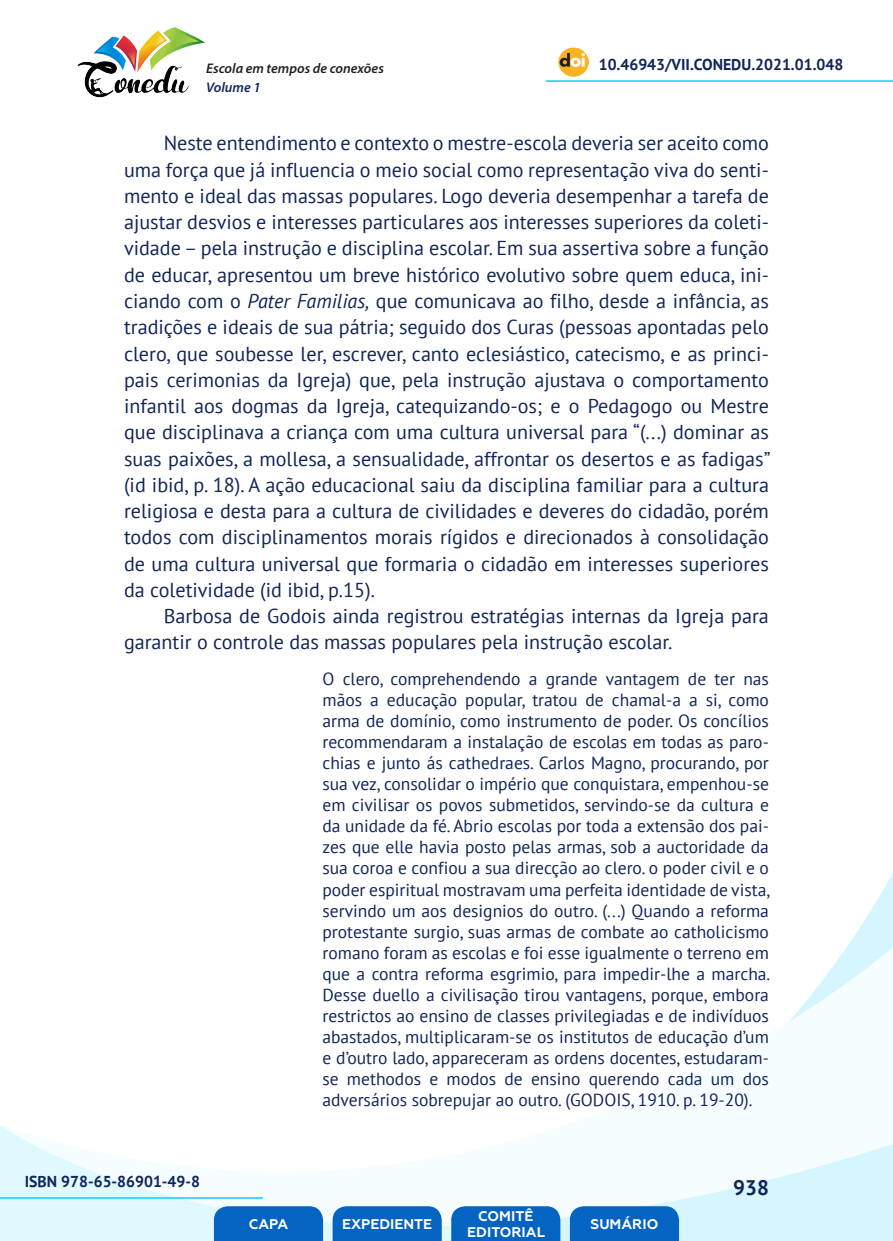
<style>
.page{position:relative;width:893px;height:1241px;background:#fff}
.page>*{position:absolute;margin:0;border:0;box-sizing:border-box;transform-origin:0 0}
.t1{font:700 21px "PT Sans";color:#112558}
._8_CORPO{font:20.12px/26.2px "PT Sans";color:#112558;text-align:justify}
._12_CITACAO{font:17.5px/21px "PT Sans";color:#112558;text-align:justify}
.t2{font:700 15.75px "PT Sans";color:#112558}
.t3{font:700 14px/16.8px "Geometria";color:#fff;text-align:center}
.t4{font:italic 600 14px "Myriad Pro";color:#231f20}
.t5{font:italic 600 14px "Myriad Pro";color:#112558}
.s1{font-style:italic}
</style>
<div class="page">
<svg style="left:848px;top:873px;width:45px;height:73px"></svg>
<svg style="left:0;top:946px;width:893px;height:294px"></svg>
<hr style="left:0;top:1196px;width:263px;height:2px;background:#2dd4fe">
<hr style="left:546px;top:80px;width:347px;height:2px;background:#2dd4fe">
<img style="left:559px;top:47px;width:30px;height:30px">
<img style="left:77px;top:27px;width:128px;height:71px">
<svg style="left:214px;top:1205px;width:109px;height:35px;background:#126bc4"></svg>
<svg style="left:333px;top:1205px;width:109px;height:35px;background:#126bc4"></svg>
<svg style="left:451px;top:1205px;width:109px;height:35px;background:#126bc4"></svg>
<svg style="left:570px;top:1205px;width:109px;height:35px;background:#116bc4"></svg>
<p class="t4" style="left:206px;top:59px;width:179px">Escola em tempos de conexões</p>
<p class="t2" style="left:599px;top:54px;width:246px">10.46943/VII.CONEDU.2021.01.048</p>
<p class="t5" style="left:206px;top:78px;width:56px">Volume 1</p>
<p class="_8_CORPO" style="left:124px;top:130px;width:648px;text-indent:40px">Neste entendimento e contexto o mestre-escola deveria ser aceito como uma força que já influencia o meio social como representação viva do senti&shy;mento e ideal das massas populares. Logo deveria desempenhar a tarefa de ajustar desvios e interesses particulares aos interesses superiores da coleti&shy;vidade – pela instrução e disciplina escolar. Em sua assertiva sobre a função de educar, apresentou um breve histórico evolutivo sobre quem educa, ini&shy;ciando com o <span class="s1">Pater Familias,</span> que comunicava ao filho, desde a infância, as tradições e ideais de sua pátria; seguido dos Curas (pessoas apontadas pelo clero, que soubesse ler, escrever, canto eclesiástico, catecismo, e as princi&shy;pais cerimonias da Igreja) que, pela instrução ajustava o comportamento infantil aos dogmas da Igreja, catequizando-os; e o Pedagogo ou Mestre que disciplinava a criança com uma cultura universal para “(...) dominar as suas paixões, a mollesa, a sensualidade, affrontar os desertos e as fadigas” (id ibid, p. 18). A ação educacional saiu da disciplina familiar para a cultura religiosa e desta para a cultura de civilidades e deveres do cidadão, porém todos com disciplinamentos morais rígidos e direcionados à consolidação de uma cultura universal que formaria o cidadão em interesses superiores da coletividade (id ibid, p.15).</p>
<p class="_8_CORPO" style="left:124px;top:602px;width:646px;text-indent:40px">Barbosa de Godois ainda registrou estratégias internas da Igreja para garantir o controle das massas populares pela instrução escolar.</p>
<p class="_12_CITACAO" style="left:322px;top:668px;width:449px">O clero, comprehendendo a grande vantagem de ter nas mãos a educação popular, tratou de chamal-a a si, como arma de domínio, como instrumento de poder. Os concílios recommendaram a instalação de escolas em todas as paro&shy;chias e junto ás cathedraes. Carlos Magno, procurando, por sua vez, consolidar o império que conquistara, empenhou-se em civilisar os povos submetidos, servindo-se da cultura e da unidade da fé. Abrio escolas por toda a extensão dos pai&shy;zes que elle havia posto pelas armas, sob a auctoridade da sua coroa e confiou a sua direcção ao clero. o poder civil e o poder espiritual mostravam uma perfeita identidade de vista, servindo um aos designios do outro. (...) Quando a reforma protestante surgio, suas armas de combate ao catholicismo romano foram as escolas e foi esse igualmente o terreno em que a contra reforma esgrimio, para impedir-lhe a marcha.<br>Desse duello a civilisação tirou vantagens, porque, embora restrictos ao ensino de classes privilegiadas e de indivíduos abastados, multiplicaram-se os institutos de educação d’um e d’outro lado, appareceram as ordens docentes, estudaram&shy;se methodos e modos de ensino querendo cada um dos adversários sobrepujar ao outro. (GODOIS, 1910. p. 19-20).</p>
<p class="t2" style="left:25px;top:1170px;width:177px">ISBN 978-65-86901-49-8</p>
<p class="t3" style="left:249px;top:1215px;width:41px">CAPA</p>
<p class="t3" style="left:342px;top:1215px;width:92px">EXPEDIENTE</p>
<p class="t3" style="left:467px;top:1207px;width:79px">COMITÊ<br>EDITORIAL</p>
<p class="t3" style="left:590px;top:1215px;width:69px">SUMÁRIO</p>
<p class="t1" style="left:733px;top:1173px;width:37px">938</p>
</div>
